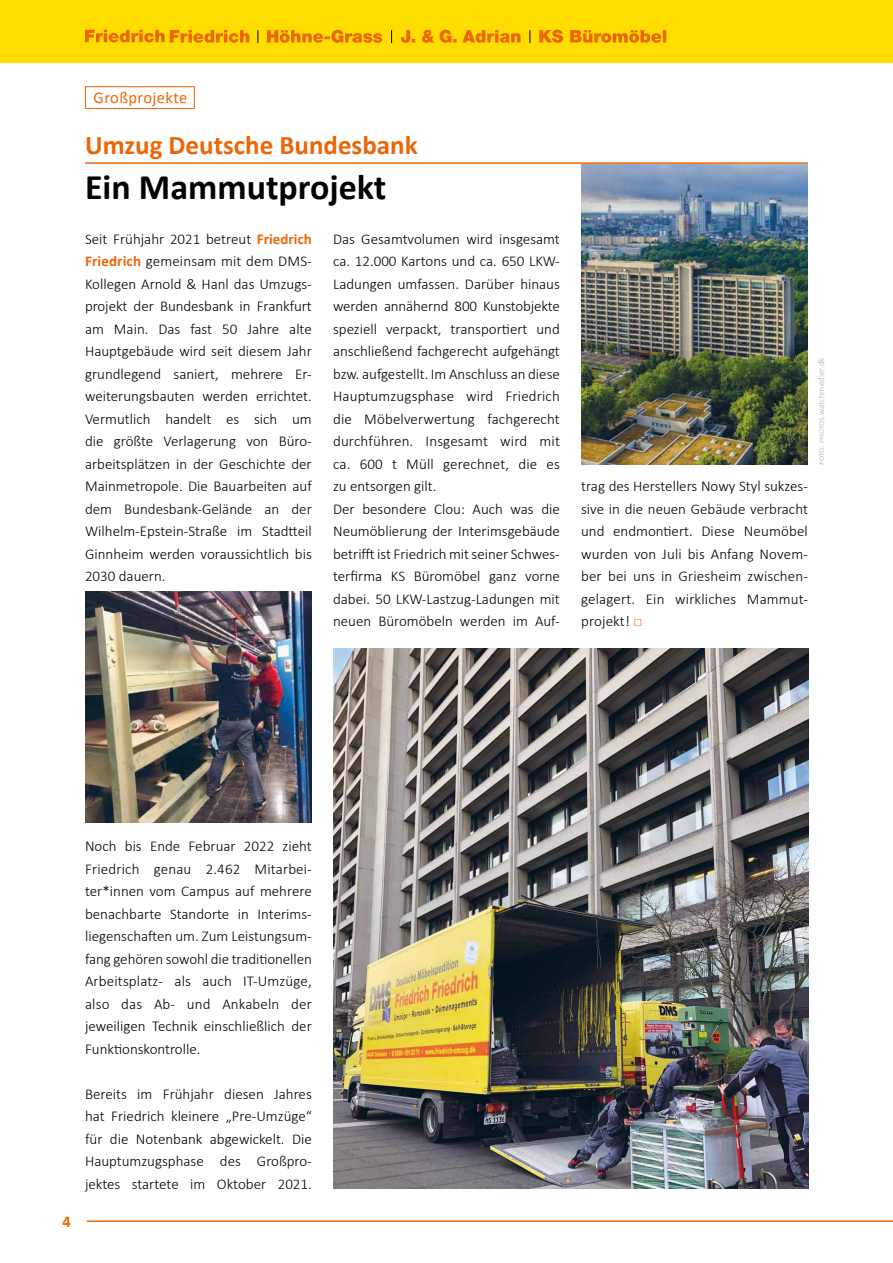
<style>
.page{position:relative;width:893px;height:1263px;background:#fff}
.page>*{position:absolute;margin:0;border:0;box-sizing:border-box;transform-origin:0 0}
.t1{font:700 36px "Calibri";color:#000}
.t2{font:700 27px "Calibri";color:#ec6608}
.t3{font:16.5px "Calibri";letter-spacing:.025em;color:#ec6608}
.t4{font:700 16.5px "Calibri";color:#ec6608}
.t5{font:300 15px/22.5px "Calibri";color:#000;text-align:justify}
.t6{font:300 9px "Calibri";color:#b3b2b2}
.s1{font-weight:700;color:#ec6608}
.s2{color:#ec6608}
</style>
<div class="page">
<img style="left:581px;top:164px;width:227px;height:301px">
<img style="left:85px;top:592px;width:227px;height:230px">
<img style="left:334px;top:649px;width:475px;height:540px">
<div style="left:85px;top:86px;width:110px;height:23px;border:1px solid #ec6608"></div>
<hr style="left:85px;top:162px;width:723px;height:2px;background:#ec6608">
<hr style="left:87px;top:1220px;width:806px;height:2px;background:#ec6608">
<div style="left:0;top:0;width:893px;height:64px;background:#fd0"></div>
<svg style="left:401px;top:30px;width:120px;height:13px"></svg>
<svg style="left:85px;top:30px;width:164px;height:13px"></svg>
<svg style="left:267px;top:30px;width:115px;height:13px"></svg>
<svg style="left:391px;top:30px;width:1px;height:13px"></svg>
<svg style="left:530px;top:30px;width:1px;height:13px"></svg>
<svg style="left:258px;top:30px;width:1px;height:13px"></svg>
<svg style="left:539px;top:30px;width:127px;height:13px"></svg>
<hr style="left:0;top:63px;width:893px;height:2px;background:#fff">
<p class="t3" style="left:94px;top:86px;width:95px">Großprojekte</p>
<h2 class="t2" style="left:85px;top:126px;width:334px">Umzug Deutsche Bundesbank</h2>
<h1 class="t1" style="left:85px;top:161px;width:303px">Ein Mammutprojekt</h1>
<p class="t5" style="left:85px;top:227px;width:228px">Seit Frühjahr 2021 betreut <span class="s1">Friedrich Friedrich</span> gemeinsam mit dem DMS-Kollegen Arnold &amp; Hanl das Umzugs&shy;projekt der Bundesbank in Frankfurt am Main. Das fast 50 Jahre alte Hauptgebäude wird seit diesem Jahr grundlegend saniert, mehrere Er&shy;weiterungsbauten werden errichtet.<br>Vermutlich handelt es sich um die größte Verlagerung von Büro&shy;arbeitsplätzen in der Geschichte der Mainmetropole. Die Bauarbeiten auf dem Bundesbank-Gelände an der Wilhelm-Epstein-Straße im Stadtteil Ginnheim werden voraussichtlich bis 2030 dauern.</p>
<p class="t5" style="left:333px;top:227px;width:228px;text-align:left">Das Gesamtvolumen wird insgesamt ca. 12.000 Kartons und ca. 650 LKW-Ladungen umfassen. Darüber hinaus werden annähernd 800 Kunstobjekte speziell verpackt, transportiert und anschließend fachgerecht aufgehängt bzw. aufgestellt. Im Anschluss an diese Hauptumzugsphase wird Friedrich die Möbelverwertung fachgerecht durchführen. Insgesamt wird mit ca. 600 t Müll gerechnet, die es zu entsorgen gilt.<br>Der besondere Clou: Auch was die Neumöblierung der Interimsgebäude betrifft ist Friedrich mit seiner Schwes&shy;terfirma KS Büromöbel ganz vorne dabei. 50 LKW-Lastzug-Ladungen mit neuen Büromöbeln werden im Auf-</p>
<p class="t5" style="left:581px;top:475px;width:228px">trag des Herstellers Nowy Styl sukzes&shy;sive in die neuen Gebäude verbracht und endmontiert. Diese Neumöbel wurden von Juli bis Anfang Novem&shy;ber bei uns in Griesheim zwischen&shy;gelagert. Ein wirkliches Mammut&shy;projekt! <span class="s2">□</span></p>
<p class="t6" style="left:815px;top:465px;width:108px;rotate:-90deg">Foto: photos.watchmedier.dk</p>
<p class="t4" style="left:62px;top:1209px;width:10px">4</p>
<p class="t5" style="left:85px;top:835px;width:228px">Noch bis Ende Februar 2022 zieht Friedrich genau 2.462 Mitarbei&shy;ter*innen vom Campus auf mehrere benachbarte Standorte in Interims&shy;liegenschaften um. Zum Leistungsum&shy;fang gehören sowohl die traditionellen Arbeitsplatz- als auch IT-Umzüge, also das Ab- und Ankabeln der jeweiligen Technik einschließlich der Funktionskontrolle.</p>
<p class="t5" style="left:85px;top:1082px;width:228px">Bereits im Frühjahr diesen Jahres hat Friedrich kleinere „Pre-Umzüge“ für die Notenbank abgewickelt. Die Hauptumzugsphase des Großpro&shy;jektes startete im Oktober 2021.</p>
</div>
